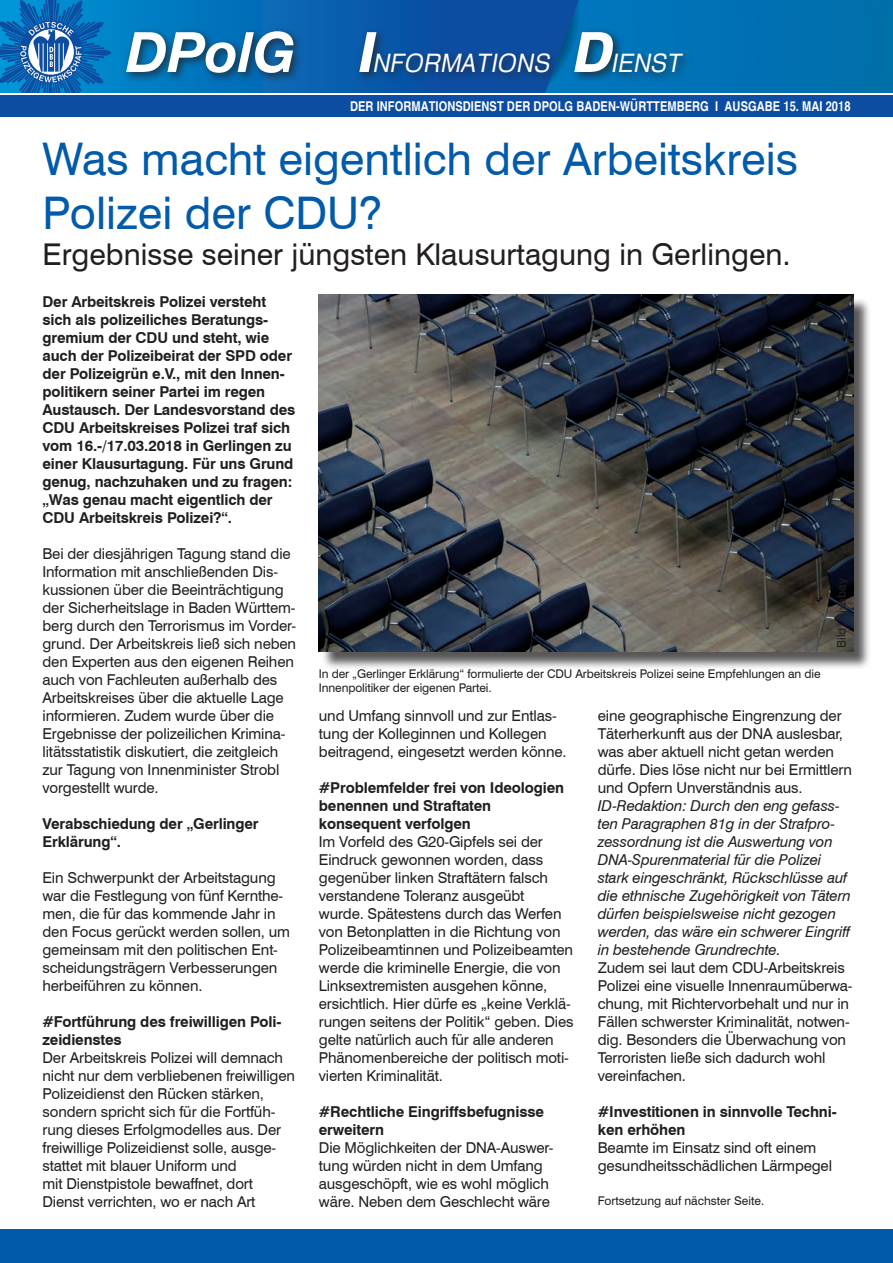
<style>
.page{position:relative;width:893px;height:1263px;background:#fff}
.page>*{position:absolute;margin:0;border:0;box-sizing:border-box;transform-origin:0 0}
.t1{font:45px/54px "Swiss 721 BT";color:#015aaa}
.t2{font:30px "Swiss 721 BT";color:#231f20}
.t3{font:italic 25.5px "Heldustry FT";letter-spacing:.04em;color:#fff;scale:.92 1}
.t4{font:15px/18px "Swiss 721 BT";letter-spacing:-.01em;color:#231f20}
.t5{font:700 15px/18px "Swiss 721 BT";letter-spacing:-.01em;color:#231f20}
.t6{font:italic 15px/18px "Swiss 721 BT";letter-spacing:-.01em;color:#231f20}
.t7{font:700 condensed 13.5px "Helvetica";letter-spacing:.005em;color:#fff}
.t8{font:12px/14.4px "Swiss 721 BT";letter-spacing:-.01em;color:#231f20}
.s1{font-weight:900;font-size:55.5px}
</style>
<div class="page">
<div style="left:0;top:1229px;width:893px;height:34px;background:#015aaa"></div>
<div style="left:0;top:0;width:893px;height:94px;background:#0070b1"></div>
<svg style="left:112px;top:0;width:471px;height:94px"></svg>
<svg style="left:0;top:0;width:112px;height:94px;background:#237bbe"></svg>
<div style="left:122px;top:27px;width:182px;height:57px;background:#231f20;opacity:.75"></div>
<svg style="left:126px;top:31px;width:167px;height:42px"></svg>
<div style="left:0;top:95px;width:893px;height:21px;background:#0d4da1"></div>
<div style="left:355px;top:27px;width:338px;height:56px;background:#231f20;opacity:.75"></div>
<div style="left:321px;top:297px;width:550px;height:373px;background:#231f20;opacity:.75"></div>
<img style="left:319px;top:295px;width:534px;height:356px">
<h3 class="t3" style="left:355px;top:48px;width:355px"><span class="s1">I</span>NFORMATIONS <span class="s1">D</span>IENST</h3>
<p class="t7" style="left:350px;top:98px;width:502px">DER INFORMATIONSDIENST DER DPOLG BADEN-WÜRTTEMBERG I AUSGABE 15. MAI 2018</p>
<h1 class="t1" style="left:43px;top:131px;width:757px">Was macht eigentlich der Arbeitskreis<br>Polizei der CDU?</h1>
<h2 class="t2" style="left:43px;top:236px;width:750px">Ergebnisse seiner jüngsten Klausurtagung in Gerlingen.</h2>
<p class="t5" style="left:43px;top:292px;width:254px">Der Arbeitskreis Polizei versteht sich als polizeiliches Beratungs&shy;gremium der CDU und steht, wie auch der Polizeibeirat der SPD oder der Polizeigrün e.V., mit den Innen&shy;politikern seiner Partei im regen Austausch. Der Landesvorstand des CDU Arbeitskreises Polizei traf sich vom 16.-/17.03.2018 in Gerlingen zu einer Klausurtagung. Für uns Grund genug, nachzuhaken und zu fragen: „Was genau macht eigentlich der CDU Arbeitskreis Polizei?“.</p>
<p class="t4" style="left:43px;top:544px;width:255px">Bei der diesjährigen Tagung stand die Information mit anschließenden Dis&shy;kussionen über die Beeinträchtigung der Sicherheitslage in Baden Württem&shy;berg durch den Terrorismus im Vorder&shy;grund. Der Arbeitskreis ließ sich neben den Experten aus den eigenen Reihen auch von Fachleuten außerhalb des Arbeitskreises über die aktuelle Lage informieren. Zudem wurde über die Ergebnisse der polizeilichen Krimina&shy;litätsstatistik diskutiert, die zeitgleich zur Tagung von Innenminister Strobl vorgestellt wurde.</p>
<p class="t5" style="left:43px;top:814px;width:218px">Verabschiedung der „Gerlinger<br>Erklärung“.</p>
<p class="t4" style="left:43px;top:868px;width:249px">Ein Schwerpunkt der Arbeitstagung war die Festlegung von fünf Kernthe&shy;men, die für das kommende Jahr in den Focus gerückt werden sollen, um gemeinsam mit den politischen Ent&shy;scheidungsträgern Verbesserungen herbeiführen zu können.</p>
<p class="t5" style="left:43px;top:1012px;width:240px">#Fortführung des freiwilligen Poli&shy;zeidienstes</p>
<p class="t4" style="left:43px;top:1048px;width:254px">Der Arbeitskreis Polizei will demnach nicht nur dem verbliebenen freiwilligen Polizeidienst den Rücken stärken, sondern spricht sich für die Fortfüh&shy;rung dieses Erfolgmodelles aus. Der freiwillige Polizeidienst solle, ausge&shy;stattet mit blauer Uniform und<br>mit Dienstpistole bewaffnet, dort Dienst verrichten, wo er nach Art</p>
<p class="t8" style="left:834px;top:648px;width:71px;rotate:-90deg">Bild: Pixabay</p>
<p class="t8" style="left:319px;top:666px;width:503px">In der „Gerlinger Erklärung“ formulierte der CDU Arbeitskreis Polizei seine Empfehlungen an die<br>Innenpolitiker der eigenen Partei.</p>
<p class="t4" style="left:319px;top:706px;width:249px">und Umfang sinnvoll und zur Entlas&shy;tung der Kolleginnen und Kollegen beitragend, eingesetzt werden könne.</p>
<p class="t5" style="left:319px;top:778px;width:247px">#Problemfelder frei von Ideologien benennen und Straftaten konsequent verfolgen</p>
<p class="t4" style="left:319px;top:832px;width:256px">Im Vorfeld des G20-Gipfels sei der Eindruck gewonnen worden, dass gegenüber linken Straftätern falsch verstandene Toleranz ausgeübt<br>wurde. Spätestens durch das Werfen von Betonplatten in die Richtung von Polizeibeamtinnen und Polizeibeamten werde die kriminelle Energie, die von Linksextremisten ausgehen könne, ersichtlich. Hier dürfe es „keine Verklä&shy;rungen seitens der Politik“ geben. Dies gelte natürlich auch für alle anderen Phänomenbereiche der politisch moti&shy;vierten Kriminalität.</p>
<p class="t5" style="left:319px;top:1102px;width:227px">#Rechtliche Eingriffsbefugnisse erweitern</p>
<p class="t4" style="left:319px;top:1138px;width:236px">Die Möglichkeiten der DNA-Auswer&shy;tung würden nicht in dem Umfang ausgeschöpft, wie es wohl möglich wäre. Neben dem Geschlecht wäre</p>
<p class="t4" style="left:598px;top:706px;width:255px">eine geographische Eingrenzung der Täterherkunft aus der DNA auslesbar, was aber aktuell nicht getan werden dürfe. Dies löse nicht nur bei Ermittlern und Opfern Unverständnis aus.</p>
<p class="t6" style="left:598px;top:796px;width:254px">ID-Redaktion: Durch den eng gefass&shy;ten Paragraphen 81g in der Strafpro&shy;zessordnung ist die Auswertung von DNA-Spurenmaterial für die Polizei stark eingeschränkt, Rückschlüsse auf die ethnische Zugehörigkeit von Tätern dürfen beispielsweise nicht gezogen werden, das wäre ein schwerer Eingriff in bestehende Grundrechte.</p>
<p class="t4" style="left:598px;top:958px;width:256px">Zudem sei laut dem CDU-Arbeitskreis Polizei eine visuelle Innenraumüberwa&shy;chung, mit Richtervorbehalt und nur in Fällen schwerster Kriminalität, notwen&shy;dig. Besonders die Überwachung von Terroristen ließe sich dadurch wohl vereinfachen.</p>
<p class="t5" style="left:598px;top:1102px;width:240px">#Investitionen in sinnvolle Techni&shy;ken erhöhen</p>
<p class="t4" style="left:598px;top:1138px;width:236px">Beamte im Einsatz sind oft einem gesundheitsschädlichen Lärmpegel</p>
<p class="t8" style="left:598px;top:1194px;width:168px">Fortsetzung auf nächster Seite.</p>
</div>
